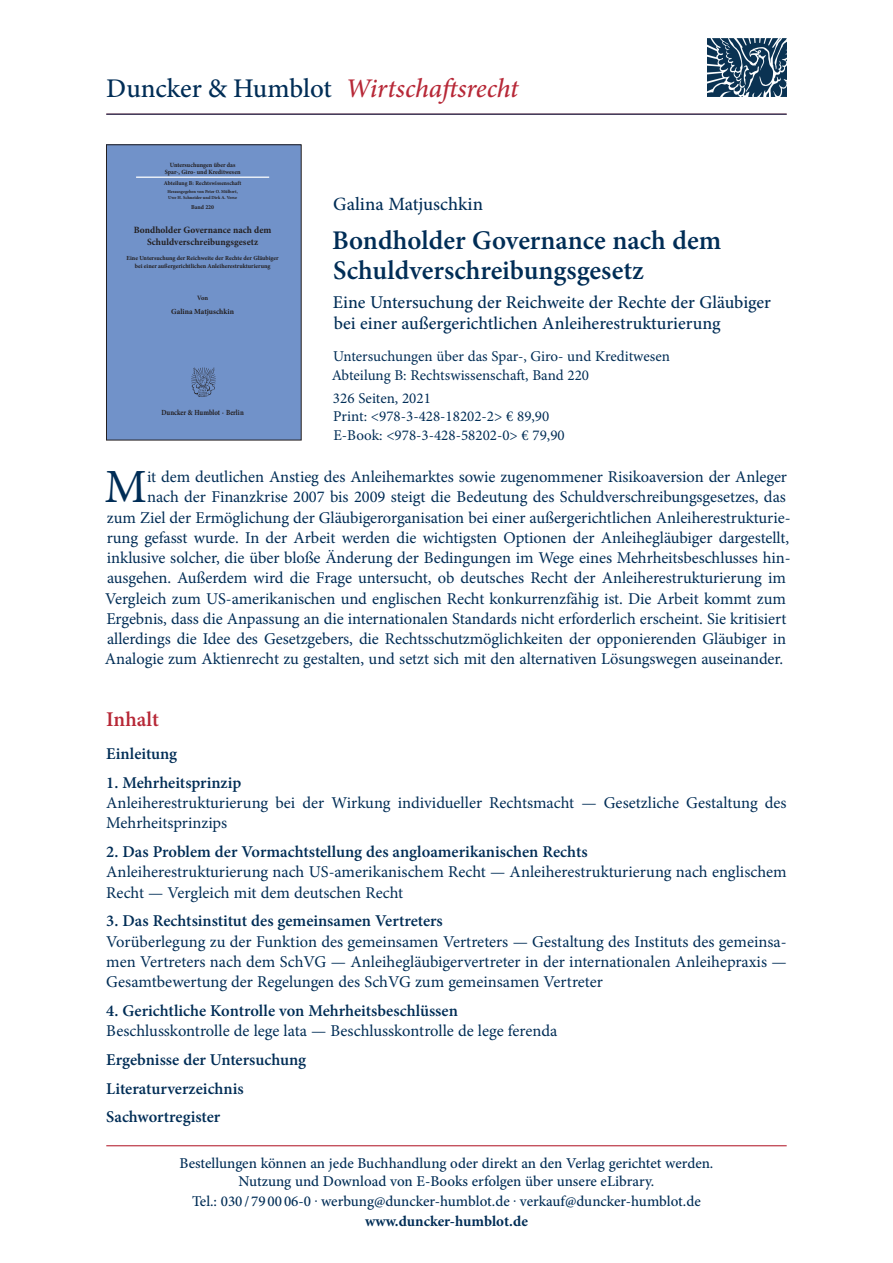
<style>
.page{position:relative;width:893px;height:1263px;background:#fff}
.page>*{position:absolute;margin:0;border:0;box-sizing:border-box;transform-origin:0 0}
.t1{font:47.7px "Minion Pro";color:#002d56}
.t2{font:600 27px/30px "Minion Pro";color:#002d56}
.t3{font:italic 500 27px "Minion Pro";letter-spacing:-.01em;color:#b72837}
.t4{font:600 21px "Minion Pro";color:#b72837}
.t5{font:500 18.75px "Minion Pro";color:#002d56}
.t6{font:500 18px/21px "Minion Pro";color:#002d56}
.t7{font:16.5px/20.2px "Minion Pro";letter-spacing:-.005em;color:#002d56}
.t8{font:600 16.5px/28.8px "Minion Pro";letter-spacing:-.005em;color:#002d56}
.t9{font:500 15px/18px "Minion Pro";color:#002d56;text-align:center}
.t10{font:15px/18.8px "Minion Pro";color:#002d56}
.t11{font:700 15px "Minion Pro";color:#002d56}
.t12{font:700 9.6px/11.4px "Minion Pro";letter-spacing:.005em;color:#231f20;text-align:center}
.t13{font:700 7.8px "Minion Pro";color:#231f20;scale:.86 1}
.t14{font:700 7.8px "Minion Pro";color:#231f20}
.t15{font:700 6.6px "Minion Pro";color:#231f20}
.t16{font:700 6.45px/7.2px "Minion Pro";letter-spacing:-.005em;color:#231f20;text-align:center;scale:.96 1}
.t17{font:700 6.15px/8.1px "Minion Pro";color:#231f20;text-align:center}
.t18{font:700 6px "Minion Pro";color:#231f20;scale:.96 1}
.t19{font:700 6px "Minion Pro";color:#231f20}
.t20{font:700 4.65px/5.8px "Minion Pro";color:#231f20;scale:.96 1}
.s1{font-style:normal;color:#002d56}
</style>
<div class="page">
<hr style="left:106px;top:1145px;width:681px;height:1px;background:#b72837">
<div style="left:106px;top:145px;width:195px;height:295px;background:#7192c9"></div>
<hr style="left:136px;top:177px;width:133px;height:1px;background:#fff">
<img style="left:191px;top:367px;width:25px;height:30px">
<div style="left:106px;top:145px;width:195px;height:295px;border:1px solid #231f20"></div>
<img style="left:707px;top:38px;width:79px;height:59px">
<hr style="left:106px;top:114px;width:681px;height:1px;background:#002d56">
<h2 class="t3" style="left:106px;top:70px;width:414px"><span class="s1">Duncker &amp; Humblot</span> Wirtschaftsrecht</h2>
<p class="t16" style="left:165px;top:161px;width:80px">Untersuchungen über das<br>Spar-, Giro- und Kreditwesen</p>
<p class="t18" style="left:164px;top:179px;width:82px">Abteilung B: Rechtswissenschaft</p>
<p class="t20" style="left:167px;top:189px;width:75px">Herausgegeben von Peter O. Mülbert,<br>Uwe H. Schneider und Dirk A. Verse</p>
<p class="t19" style="left:191px;top:203px;width:24px">Band 220</p>
<p class="t12" style="left:134px;top:225px;width:139px">Bondholder Governance nach dem<br>Schuldverschreibungsgesetz</p>
<p class="t17" style="left:127px;top:253px;width:154px">Eine Untersuchung der Reichweite der Rechte der Gläubiger bei einer außergerichtlichen Anleiherestrukturierung</p>
<p class="t15" style="left:197px;top:293px;width:13px">Von</p>
<p class="t14" style="left:171px;top:306px;width:64px">Galina Matjuschkin</p>
<p class="t13" style="left:161px;top:407px;width:97px">Duncker &amp; Humblot · Berlin</p>
<p class="t5" style="left:333px;top:192px;width:151px">Galina Matjuschkin</p>
<h2 class="t2" style="left:332px;top:225px;width:391px">Bondholder Governance nach dem<br>Schuldverschreibungsgesetz</h2>
<p class="t6" style="left:333px;top:292px;width:440px">Eine Untersuchung der Reichweite der Rechte der Gläubiger bei einer außergerichtlichen Anleiherestrukturierung</p>
<p class="t10" style="left:332px;top:347px;width:340px">Untersuchungen über das Spar-, Giro- und Kreditwesen<br>Abteilung B: Rechtswissenschaft, Band 220</p>
<p class="t10" style="left:333px;top:389px;width:233px">326 Seiten, 2021<br>Print: &lt;978-3-428-18202-2&gt; € 89,90<br>E-Book: &lt;978-3-428-58202-0&gt; € 79,90</p>
<h1 class="t1" style="left:104px;top:455px;width:44px">M</h1>
<p class="t7" style="left:147px;top:467px;width:641px">it dem deutlichen Anstieg des Anleihemarktes sowie zugenommener Risikoaversion der Anleger</p>
<p class="t7" style="left:147px;top:487px;width:640px">nach der Finanzkrise 2007 bis 2009 steigt die Bedeutung des Schuldverschreibungsgesetzes, das</p>
<p class="t7" style="left:107px;top:507px;width:685px">zum Ziel der Ermöglichung der Gläubigerorganisation bei einer außergerichtlichen Anleiherestrukturie-</p>
<p class="t7" style="left:107px;top:527px;width:684px">rung gefasst wurde. In der Arbeit werden die wichtigsten Optionen der Anleihegläubiger dargestellt,</p>
<p class="t7" style="left:107px;top:548px;width:685px">inklusive solcher, die über bloße Änderung der Bedingungen im Wege eines Mehrheitsbeschlusses hin-</p>
<p class="t7" style="left:107px;top:568px;width:680px">ausgehen. Außerdem wird die Frage untersucht, ob deutsches Recht der Anleiherestrukturierung im</p>
<p class="t7" style="left:105px;top:588px;width:682px">Vergleich zum US-amerikanischen und englischen Recht konkurrenzfähig ist. Die Arbeit kommt zum</p>
<p class="t7" style="left:106px;top:608px;width:681px">Ergebnis, dass die Anpassung an die internationalen Standards nicht erforderlich erscheint. Sie kritisiert</p>
<p class="t7" style="left:107px;top:629px;width:681px">allerdings die Idee des Gesetzgebers, die Rechtsschutzmöglichkeiten der opponierenden Gläubiger in</p>
<p class="t7" style="left:105px;top:649px;width:680px">Analogie zum Aktienrecht zu gestalten, und setzt sich mit den alternativen Lösungswegen auseinander.</p>
<p class="t4" style="left:106px;top:705px;width:54px">Inhalt</p>
<p class="t8" style="left:106px;top:739px;width:72px">Einleitung</p>
<p class="t8" style="left:106px;top:768px;width:136px">1. Mehrheitsprinzip</p>
<p class="t7" style="left:106px;top:793px;width:682px">Anleiherestrukturierung bei der Wirkung individueller Rechtsmacht — Gesetzliche Gestaltung des<br>Mehrheitsprinzips</p>
<p class="t8" style="left:106px;top:837px;width:483px">2. Das Problem der Vormachtstellung des angloamerikanischen Rechts</p>
<p class="t7" style="left:106px;top:862px;width:682px">Anleiherestrukturierung nach US-amerikanischem Recht — Anleiherestrukturierung nach englischem<br>Recht — Vergleich mit dem deutschen Recht</p>
<p class="t8" style="left:106px;top:907px;width:338px">3. Das Rechtsinstitut des gemeinsamen Vertreters</p>
<p class="t7" style="left:106px;top:931px;width:682px;text-align:justify">Vorüberlegung zu der Funktion des gemeinsamen Vertreters — Gestaltung des Instituts des gemeinsa&shy;men Vertreters nach dem SchVG — Anleihegläubigervertreter in der internationalen Anleihepraxis — Gesamtbewertung der Regelungen des SchVG zum gemeinsamen Vertreter</p>
<p class="t8" style="left:106px;top:996px;width:353px">4. Gerichtliche Kontrolle von Mehrheitsbeschlüssen</p>
<p class="t7" style="left:106px;top:1021px;width:453px">Beschlusskontrolle de lege lata — Beschlusskontrolle de lege ferenda</p>
<p class="t8" style="left:106px;top:1045px;width:201px">Ergebnisse der Untersuchung<br>Literaturverzeichnis<br>Sachwortregister</p>
<p class="t9" style="left:179px;top:1154px;width:535px">Bestellungen können an jede Buchhandlung oder direkt an den Verlag gerichtet werden.<br>Nutzung und Download von E-Books erfolgen über unsere eLibrary.</p>
<p class="t9" style="left:192px;top:1192px;width:510px">Tel.: 030 / 79 00 06-0 . werbung@duncker-humblot.de . verkauf@duncker-humblot.de</p>
<p class="t11" style="left:365px;top:1210px;width:164px">www.duncker-humblot.de</p>
</div>
